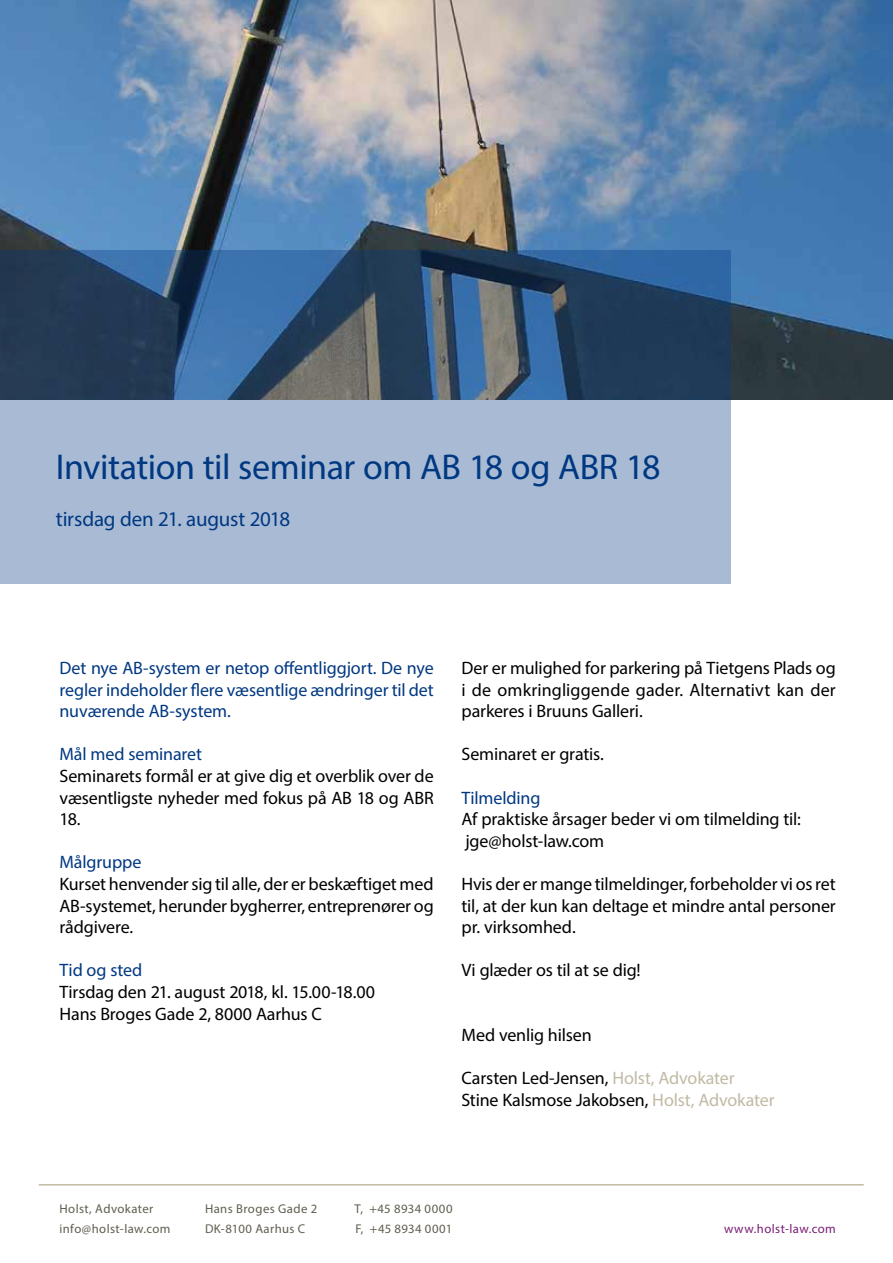
<style>
.page{position:relative;width:893px;height:1263px;background:#fff}
.page>*{position:absolute;margin:0;border:0;box-sizing:border-box;transform-origin:0 0}
.t1{font:36px "Myriad Pro";letter-spacing:-.015em;color:#003882}
.t2{font:21px "Myriad Pro";letter-spacing:-.01em;color:#003882}
.t3{font:18px/21.6px "Myriad Pro";letter-spacing:-.005em;color:#000;text-align:justify}
.t4{font:18px/21.6px "Myriad Pro";letter-spacing:-.005em;color:#003882;text-align:justify}
.t5{font:12.75px "Myriad Pro";letter-spacing:.03em;color:#605e4f}
.t6{font:12.75px "Myriad Pro";letter-spacing:.035em;color:#791e75}
.s1{color:#c1baa4}
</style>
<div class="page">
<img style="left:0;top:0;width:893px;height:400px">
<hr style="left:39px;top:1184px;width:825px;height:1px;background:#c1baa4">
<svg style="left:0;top:250px;width:731px;height:333px;background:#738aa6"></svg>
<h1 class="t1" style="left:56px;top:445px;width:606px">Invitation til seminar om AB 18 og ABR 18</h1>
<p class="t2" style="left:56px;top:506px;width:236px">tirsdag den 21. august 2018</p>
<p class="t4" style="left:60px;top:657px;width:376px">Det nye AB-system er netop offentliggjort. De nye regler indeholder flere væsentlige ændringer til det nuværende AB-system.</p>
<p class="t4" style="left:60px;top:743px;width:144px">Mål med seminaret</p>
<p class="t3" style="left:60px;top:765px;width:376px">Seminarets formål er at give dig et overblik over de væsentligste nyheder med fokus på AB 18 og ABR 18.</p>
<p class="t4" style="left:60px;top:851px;width:83px">Målgruppe</p>
<p class="t3" style="left:60px;top:873px;width:376px">Kurset henvender sig til alle, der er beskæftiget med AB-systemet, herunder bygherrer, entreprenører og rådgivere.</p>
<p class="t4" style="left:60px;top:959px;width:84px">Tid og sted</p>
<p class="t3" style="left:60px;top:981px;width:317px">Tirsdag den 21. august 2018, kl. 15.00-18.00<br>Hans Broges Gade 2, 8000 Aarhus C</p>
<p class="t3" style="left:462px;top:657px;width:376px">Der er mulighed for parkering på Tietgens Plads og i de omkringliggende gader. Alternativt kan der parkeres i Bruuns Galleri.</p>
<p class="t3" style="left:462px;top:743px;width:144px">Seminaret er gratis.</p>
<p class="t4" style="left:462px;top:786px;width:81px">Tilmelding</p>
<p class="t3" style="left:462px;top:808px;width:341px">Af praktiske årsager beder vi om tilmelding til: jge@holst-law.com</p>
<p class="t3" style="left:462px;top:873px;width:376px">Hvis der er mange tilmeldinger, forbeholder vi os ret til, at der kun kan deltage et mindre antal personer pr. virksomhed.</p>
<p class="t3" style="left:462px;top:959px;width:181px">Vi glæder os til at se dig!</p>
<p class="t3" style="left:462px;top:1024px;width:132px">Med venlig hilsen</p>
<p class="t3" style="left:462px;top:1067px;width:315px">Carsten Led-Jensen, <span class="s1">Holst, Advokater<br></span>Stine Kalsmose Jakobsen, <span class="s1">Holst, Advokater</span></p>
<p class="t5" style="left:60px;top:1201px;width:95px">Holst, Advokater</p>
<p class="t5" style="left:205px;top:1201px;width:114px">Hans Broges Gade 2</p>
<p class="t5" style="left:354px;top:1201px;width:100px">T, +45 8934 0000</p>
<p class="t5" style="left:60px;top:1220px;width:112px">info@holst-law.com</p>
<p class="t5" style="left:205px;top:1220px;width:102px">DK-8100 Aarhus C</p>
<p class="t5" style="left:355px;top:1220px;width:98px">F, +45 8934 0001</p>
<p class="t6" style="left:724px;top:1220px;width:113px">www.holst-law.com</p>
</div>
